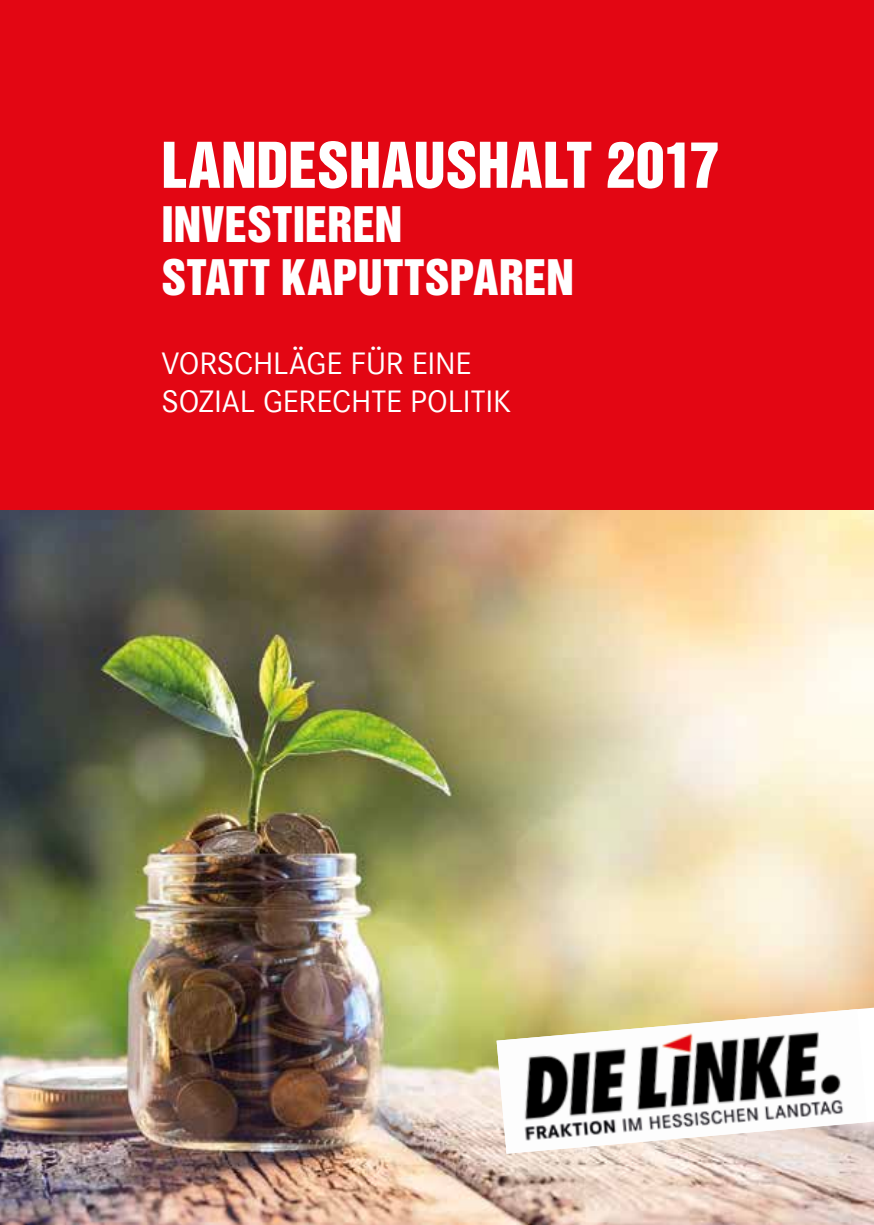
<style>
.page{position:relative;width:874px;height:1225px;background:#fff}
.page>*{position:absolute;margin:0;border:0;box-sizing:border-box;transform-origin:0 0}
.t1{font:57.6px "Helvetica Inserat";color:#fff}
.t2{font:44.8px/53.8px "Helvetica Inserat";letter-spacing:.005em;color:#fff}
.t3{font:32px/38.4px "Corporate S";letter-spacing:-.005em;color:#fff}
</style>
<div class="page">
<div style="left:0;top:0;width:873px;height:1225px;background:#e30613"></div>
<img style="left:0;top:510px;width:873px;height:715px">
<svg style="left:496px;top:1007px;width:377px;height:146px;background:#ece0c6"></svg>
<img style="left:496px;top:1009px;width:370px;height:144px">
<h1 class="t1" style="left:161px;top:131px;width:559px">LANDESHAUSHALT 2017</h1>
<h2 class="t2" style="left:161px;top:198px;width:413px">INVESTIEREN<br>STATT KAPUTTSPAREN</h2>
<p class="t3" style="left:161px;top:344px;width:351px">VORSCHLÄGE FÜR EINE<br>SOZIAL GERECHTE POLITIK</p>
</div>
